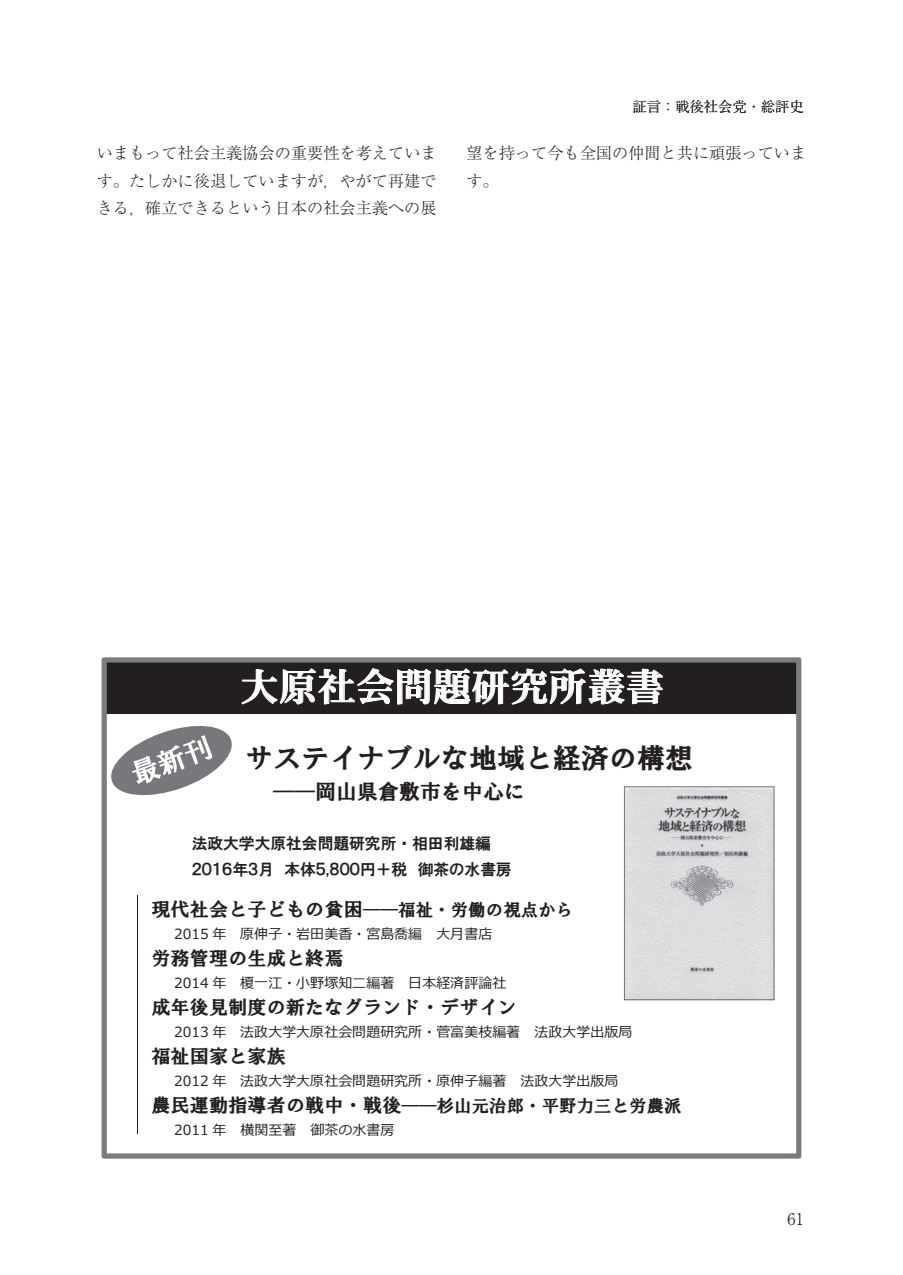
<style>
.page{position:relative;width:903px;height:1275px;background:#fff}
.page>*{position:absolute;margin:0;border:0;box-sizing:border-box;transform-origin:0 0}
.t1{font:38.5px "DFHS Mincho W7 WIN RKSJ H";color:#fff}
.t2{font:28px "HGS Soei Presence EB";color:#231f20}
.t3{font:21px "HGS Soei Presence EB";color:#231f20}
.t4{font:19.25px "HGS Soei Presence EB";color:#231f20}
.t5{font:17.5px "HGS Soei Presence EB";color:#231f20}
.t6{font:300 16.1px/27.8px "Ryumin Pr 6 N";letter-spacing:.005em;color:#231f20;text-align:justify}
.t7{font:15.75px "HGP Gothic E";color:#231f20}
.t8{font:15.75px "HG Gothic E";color:#231f20}
.t9{font:300 14.17px "Ryumin Pr 6 N";color:#231f20}
.t10{font:14px "Meiryo";color:#231f20}
.s1{font-size:19.25px}
</style>
<div class="page">
<svg style="left:102px;top:657px;width:699px;height:502px"></svg>
<hr style="left:137px;top:895px;width:1px;height:238px;background:#231f20">
<svg style="left:107px;top:668px;width:667px;height:332px"></svg>
<p class="t9" style="left:632px;top:95px;width:173px">証言：戦後社会党・総評史</p>
<p class="t6" style="left:97px;top:138px;width:341px">いまもって社会主義協会の重要性を考えています。たしかに後退していますが，やがて再建できる，確立できるという日本の社会主義への展</p>
<p class="t6" style="left:466px;top:138px;width:341px">望を持って今も全国の仲間と共に頑張っています。</p>
<h1 class="t1" style="left:240px;top:667px;width:425px">大原社会問題研究所叢書</h1>
<h2 class="t2" style="left:245px;top:743px;width:449px">サステイナブルな地域と経済の構想</h2>
<h3 class="t3" style="left:273px;top:781px;width:253px">――岡山県倉敷市を中心に</h3>
<p class="t8" style="left:192px;top:835px;width:301px">法政大学大原社会問題研究所・相田利雄編</p>
<p class="t7" style="left:192px;top:861px;width:321px">２０１６年３月 本体５,８００円＋税 御茶の水書房</p>
<p class="t5" style="left:151px;top:901px;width:423px"><span class="s1">現代社会と子どもの貧困</span>――福祉・労働の視点から</p>
<p class="t10" style="left:174px;top:924px;width:320px">2015 年 原伸⼦・岩⽥美⾹・宮島喬編 ⼤⽉書店</p>
<h3 class="t4" style="left:151px;top:949px;width:194px">労務管理の生成と終焉</h3>
<p class="t10" style="left:174px;top:973px;width:334px">2014 年 榎⼀江・⼩野塚知⼆編著 ⽇本経済評論社</p>
<h3 class="t4" style="left:151px;top:998px;width:367px">成年後見制度の新たなグランド・デザイン</h3>
<p class="t10" style="left:174px;top:1022px;width:460px">2013 年 法政⼤学⼤原社会問題研究所・菅富美枝編著 法政⼤学出版局</p>
<h3 class="t4" style="left:151px;top:1047px;width:136px">福祉国家と家族</h3>
<p class="t10" style="left:174px;top:1071px;width:446px">2012 年 法政⼤学⼤原社会問題研究所・原伸⼦編著 法政⼤学出版局</p>
<p class="t5" style="left:151px;top:1097px;width:532px"><span class="s1">農民運動指導者の戦中・戦後</span>――杉山元治郎・平野力三と労農派</p>
<p class="t10" style="left:174px;top:1120px;width:222px">2011 年 横関⾄著 御茶の⽔書房</p>
<p class="t6" style="left:788px;top:1204px;width:18px">61</p>
</div>
